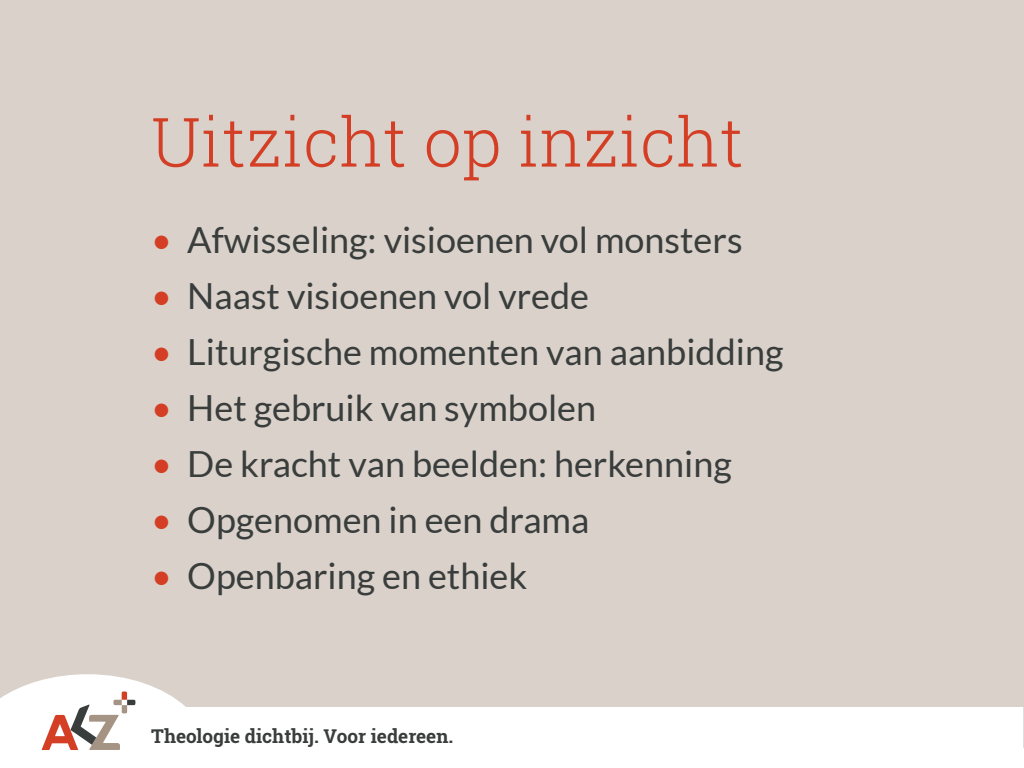
<style>
.page{position:relative;width:1024px;height:768px;background:#fff}
.page>*{position:absolute;margin:0;border:0;box-sizing:border-box;transform-origin:0 0}
.t1{font:300 68px "Roboto Slab";color:#d33e24}
.t2{font:36px "Lato";color:#393d3c}
.t3{font:700 19px "Roboto Slab";color:#393d3c}
.s1{color:#d33e24}
</style>
<div class="page">
<div style="left:0;top:0;width:1024px;height:748px;background:#d9d1ca"></div>
<svg style="left:0;top:674px;width:1023px;height:76px;fill:#fff"></svg>
<svg style="left:42px;top:691px;width:93px;height:59px;background:#dfcbc6"></svg>
<h1 class="t1" style="left:151px;top:95px;width:594px">Uitzicht op inzicht</h1>
<p class="t2" style="left:151px;top:220px;width:593px"><span class="s1">•</span> Afwisseling: visioenen vol monsters</p>
<p class="t2" style="left:151px;top:276px;width:439px"><span class="s1">•</span> Naast visioenen vol vrede</p>
<p class="t2" style="left:151px;top:332px;width:634px"><span class="s1">•</span> Liturgische momenten van aanbidding</p>
<p class="t2" style="left:151px;top:388px;width:446px"><span class="s1">•</span> Het gebruik van symbolen</p>
<p class="t2" style="left:151px;top:444px;width:582px"><span class="s1">•</span> De kracht van beelden: herkenning</p>
<p class="t2" style="left:151px;top:500px;width:440px"><span class="s1">•</span> Opgenomen in een drama</p>
<p class="t2" style="left:151px;top:556px;width:378px"><span class="s1">•</span> Openbaring en ethiek</p>
<p class="t3" style="left:151px;top:723px;width:304px">Theologie dichtbij. Voor iedereen.</p>
</div>
